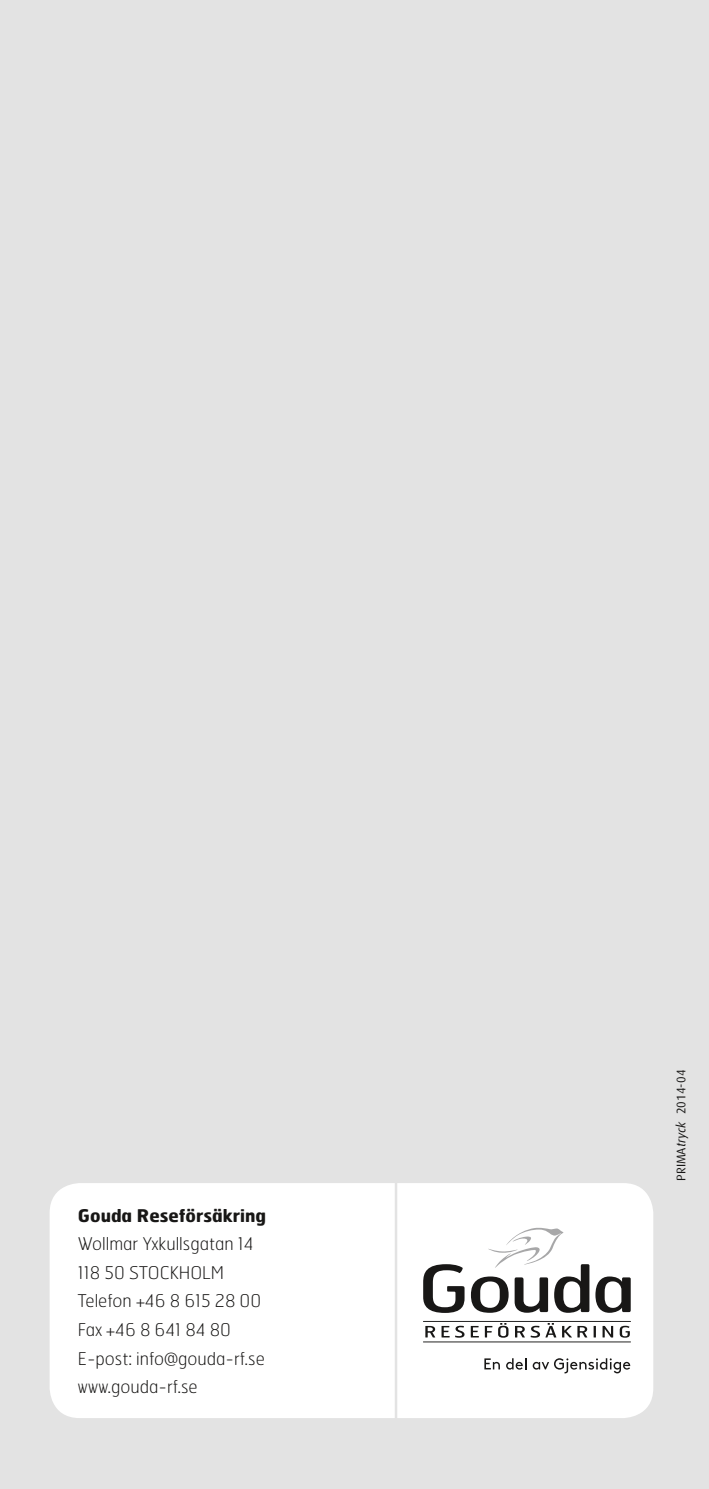
<style>
.page{position:relative;width:709px;height:1489px;background:#fff}
.page>*{position:absolute;margin:0;border:0;box-sizing:border-box;transform-origin:0 0}
.t1{font:100 17.5px/28.5px "Hermes";color:#181716}
.t2{font:700 17.5px "Hermes";color:#181716}
.t3{font:12.5px "Dax";color:#181716}
.s1{font-style:italic}
</style>
<div class="page">
<div style="left:0;top:0;width:709px;height:1488px;background:#e3e3e3"></div>
<div style="left:50px;top:1182px;width:603px;height:235px;background:#fff;border-radius:30px"></div>
<hr style="left:395px;top:1165px;width:2px;height:266px;background:#e3e3e3">
<svg style="left:423px;top:1264px;width:41px;height:48px"></svg>
<svg style="left:471px;top:1227px;width:118px;height:85px"></svg>
<svg style="left:595px;top:1276px;width:35px;height:36px"></svg>
<svg style="left:423px;top:1321px;width:208px;height:21px"></svg>
<svg style="left:484px;top:1358px;width:16px;height:11px"></svg>
<svg style="left:506px;top:1358px;width:20px;height:11px"></svg>
<svg style="left:532px;top:1358px;width:98px;height:15px"></svg>
<p class="t2" style="left:78px;top:1203px;width:190px">Gouda Reseförsäkring</p>
<p class="t1" style="left:78px;top:1229px;width:188px">Wollmar Yxkullsgatan 14<br>118 50 STOCKHOLM<br>Telefon +46 8 615 28 00<br>Fax +46 8 641 84 80<br>E-post: info@gouda-rf.se www.gouda-rf.se</p>
<p class="t3" style="left:674px;top:1180px;width:113px;rotate:-90deg">PRIMA<span class="s1">tryck</span> 2014-04</p>
</div>
